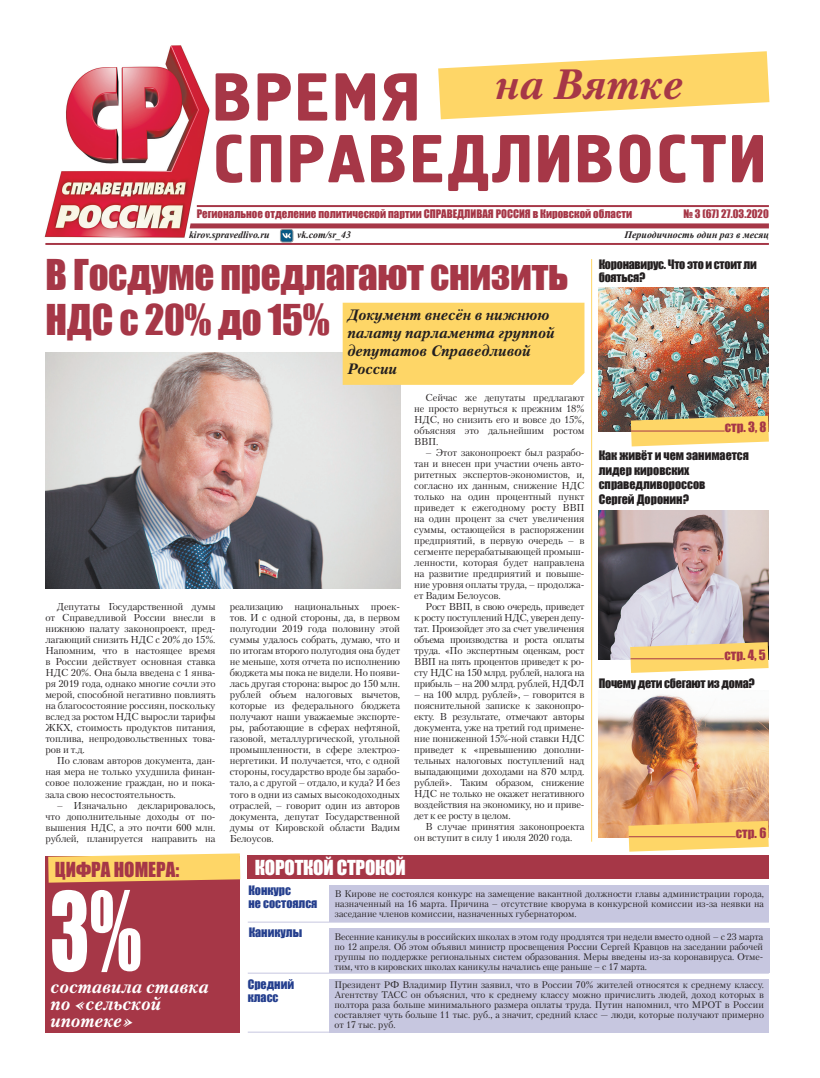
<style>
.page{position:relative;width:820px;height:1078px;background:#fff}
.page>*{position:absolute;margin:0;border:0;box-sizing:border-box;transform-origin:0 0}
.t1{font:100px "Impact";color:#fff;scale:.75 1}
.t2{font:67.5px/61.7px "Hermes CTT";letter-spacing:.045em;color:#a63747;scale:1.05 1}
.t3{font:italic 700 42.2px "Petersburg C";color:#a63747}
.t4{font:39px/45px "Impact";letter-spacing:-.01em;color:#a63747}
.t5{font:19px "Impact";letter-spacing:-.01em;color:#fff}
.t6{font:19px "Impact";color:#a63747}
.t7{font:italic 700 18px/17px "Petersburg C";color:#fff}
.t8{font:italic 700 15px/18px "Petersburg C";color:#231f20}
.t9{font:13px "Impact";color:#a63747}
.t10{font:12px/14.4px "Impact";color:#231f20}
.t11{font:12px/13px "Impact";letter-spacing:-.02em;color:#231f20}
.t12{font:12px/13px "Impact";color:#253f8e}
.t13{font:10.8px "Impact";color:#a63747}
.t14{font:10px/11px "Petersburg C";letter-spacing:-.01em;color:#231f20;text-align:justify}
.t15{font:italic 700 9.9px "Times New Roman";color:#231f20}
.t16{font:9.5px/10px "Petersburg C";color:#231f20;text-align:justify}
</style>
<div class="page">
<img style="left:45px;top:352px;width:355px;height:236px">
<img style="left:598px;top:694px;width:170px;height:142px">
<img style="left:598px;top:510px;width:170px;height:149px">
<img style="left:44px;top:45px;width:171px;height:193px">
<hr style="left:45px;top:243px;width:723px;height:2px;background:#a63747">
<hr style="left:197px;top:205px;width:571px;height:2px;background:#a63747">
<svg style="left:438px;top:51px;width:331px;height:68px"></svg>
<svg style="left:190px;top:223px;width:579px;height:19px"></svg>
<div style="left:280px;top:229px;width:13px;height:13px;border:1px solid #95979a;border-radius:2px"></div>
<div style="left:45px;top:855px;width:195px;height:177px;background:#a63747"></div>
<div style="left:329px;top:885px;width:439px;height:36px;background:#c7c7e0"></div>
<div style="left:248px;top:855px;width:520px;height:24px;background:#a63747"></div>
<svg style="left:48px;top:853px;width:192px;height:29px;background:#fad270"></svg>
<div style="left:329px;top:928px;width:440px;height:44px;background:#c7c7e0"></div>
<hr style="left:248px;top:921px;width:520px;height:1px;background:#c7c7e0">
<hr style="left:591px;top:259px;width:1px;height:582px;background:#fed667">
<img style="left:598px;top:287px;width:170px;height:144px">
<svg style="left:630px;top:415px;width:138px;height:31px;background:#edcc71"></svg>
<hr style="left:630px;top:430px;width:94px;height:1px;background:#a63747">
<div style="left:329px;top:979px;width:439px;height:53px;background:#c7c7e0"></div>
<hr style="left:248px;top:972px;width:520px;height:1px;background:#c7c7e0">
<hr style="left:248px;top:1031px;width:520px;height:1px;background:#c7c7e0">
<svg style="left:628px;top:820px;width:140px;height:31px;background:#fbd16f"></svg>
<hr style="left:628px;top:836px;width:107px;height:1px;background:#a63747">
<svg style="left:630px;top:642px;width:138px;height:30px;background:#f9d679"></svg>
<hr style="left:630px;top:658px;width:93px;height:1px;background:#a63747">
<div style="left:342px;top:302px;width:242px;height:83px;background:#fed667"></div>
<h3 class="t3" style="left:495px;top:58px;width:189px">на Вятке</h3>
<h2 class="t2" style="left:213px;top:69px;width:528px">ВРЕМЯ<br>СПРАВЕДЛИВОСТИ</h2>
<p class="t13" style="left:197px;top:206px;width:436px">Региональное отделение политической партии СПРАВЕДЛИВАЯ РОССИЯ в Кировской области</p>
<p class="t13" style="left:683px;top:206px;width:87px">№ 3 (67) 27.03.2020</p>
<p class="t15" style="left:189px;top:227px;width:82px">kirov.spravedlivo.ru</p>
<p class="t15" style="left:297px;top:227px;width:55px">vk.com/sr_43</p>
<p class="t15" style="left:624px;top:227px;width:146px">Периодичность один раз в месяц</p>
<h3 class="t4" style="left:45px;top:251px;width:524px">В Госдуме предлагают снизить<br>НДС с 20% до 15%</h3>
<h3 class="t8" style="left:347px;top:306px;width:208px">Документ внесён в нижнюю палату парламента группой депутатов Справедливой<br>России</h3>
<p class="t14" style="left:45px;top:601px;width:172px;text-indent:11px">Депутаты Государственной думы от Справедливой России внесли в нижнюю палату законопроект, пред&shy;лагающий снизить НДС с 20% до 15%.<br>Напомним, что в настоящее время в России действует основная ставка НДС 20%. Она была введена с 1 янва&shy;ря 2019 года, однако многие сочли это мерой, способной негативно повлиять на благосостояние россиян, поскольку вслед за ростом НДС выросли тарифы ЖКХ, стоимость продуктов питания, топлива, непродовольственных това&shy;ров и т.д.</p>
<p class="t14" style="left:45px;top:755px;width:172px;text-indent:11px">По словам авторов документа, дан&shy;ная мера не только ухудшила финан&shy;совое положение граждан, но и пока&shy;зала свою несостоятельность.</p>
<p class="t14" style="left:45px;top:799px;width:172px;text-indent:11px">– Изначально декларировалось, что дополнительные доходы от по&shy;вышения НДС, а это почти 600 млн. рублей, планируется направить на</p>
<p class="t14" style="left:230px;top:601px;width:172px">реализацию национальных проек&shy;тов. И с одной стороны, да, в первом полугодии 2019 года половину этой суммы удалось собрать, думаю, что и по итогам второго полугодия она будет не меньше, хотя отчета по исполнению бюджета мы пока не видели. Но появи&shy;лась другая сторона: вырос до 150 млн. рублей объем налоговых вычетов, которые из федерального бюджета получают наши уважаемые экспорте&shy;ры, работающие в сферах нефтяной, газовой, металлургической, угольной промышленности, в сфере электроэ&shy;нергетики. И получается, что, с одной стороны, государство вроде бы зарабо&shy;тало, а с другой – отдало, и куда? И без того в одни из самых высокодоходных отраслей, – говорит один из авторов документа, депутат Государственной думы от Кировской области Вадим Белоусов.</p>
<h3 class="t6" style="left:55px;top:854px;width:126px">ЦИФРА НОМЕРА:</h3>
<h3 class="t5" style="left:255px;top:852px;width:152px">КОРОТКОЙ СТРОКОЙ</h3>
<p class="t14" style="left:414px;top:392px;width:172px;text-indent:11px">Сейчас же депутаты предлагают не просто вернуться к прежним 18% НДС, но снизить его и вовсе до 15%, объясняя это дальнейшим ростом ВВП.</p>
<p class="t14" style="left:414px;top:447px;width:172px;text-indent:11px">– Этот законопроект был разрабо&shy;тан и внесен при участии очень авто&shy;ритетных экспертов-экономистов, и, согласно их данным, снижение НДС только на один процентный пункт приведет к ежегодному росту ВВП на один процент за счет увеличения суммы, остающейся в распоряжении предприятий, в первую очередь – в сегменте перерабатывающей промыш&shy;ленности, которая будет направлена на развитие предприятий и повыше&shy;ние уровня оплаты труда, – продолжа&shy;ет Вадим Белоусов.</p>
<p class="t14" style="left:414px;top:601px;width:172px;text-indent:11px">Рост ВВП, в свою очередь, приведет к росту поступлений НДС, уверен депу&shy;тат. Произойдет это за счет увеличения объема производства и роста оплаты труда. «По экспертным оценкам, рост ВВП на пять процентов приведет к ро&shy;сту НДС на 150 млрд. рублей, налога на прибыль – на 200 млрд. рублей, НДФЛ</p>
<p class="t14" style="left:414px;top:689px;width:172px">– на 100 млрд. рублей», – говорится в пояснительной записке к законопро&shy;екту. В результате, отмечают авторы документа, уже на третий год примене&shy;ние пониженной 15%-ной ставки НДС приведет к «превышению дополни&shy;тельных налоговых поступлений над выпадающими доходами на 870 млрд. рублей». Таким образом, снижение НДС не только не окажет негативного воздействия на экономику, но и приве&shy;дет к ее росту в целом.</p>
<p class="t14" style="left:414px;top:821px;width:172px;text-indent:11px">В случае принятия законопроекта он вступит в силу 1 июля 2020 года.</p>
<p class="t11" style="left:598px;top:257px;width:160px">Коронавирус. Что это и стоит ли бояться?</p>
<h3 class="t9" style="left:724px;top:416px;width:43px">стр. 3, 8</h3>
<p class="t10" style="left:598px;top:448px;width:152px">Как живёт и чем занимается лидер кировских справедливороссов<br>Сергей Доронин?</p>
<h3 class="t9" style="left:724px;top:644px;width:43px">стр. 4, 5</h3>
<p class="t11" style="left:598px;top:676px;width:158px">Почему дети сбегают из дома?</p>
<h3 class="t9" style="left:735px;top:822px;width:32px">стр. 6</h3>
<h1 class="t1" style="left:50px;top:853px;width:124px">3%</h1>
<p class="t12" style="left:248px;top:883px;width:70px">Конкурс<br>не состоялся</p>
<p class="t12" style="left:249px;top:925px;width:55px">Каникулы</p>
<p class="t16" style="left:335px;top:888px;width:430px">В Кирове не состоялся конкурс на замещение вакантной должности главы администрации города, назначенный на 16 марта. Причина – отсутствие кворума в конкурсной комиссии из-за неявки на заседание членов комиссии, назначенных губернатором.</p>
<p class="t16" style="left:334px;top:931px;width:430px">Весенние каникулы в российских школах в этом году продлятся три недели вместо одной – с 23 марта по 12 апреля. Об этом объявил министр просвещения России Сергей Кравцов на заседании рабочей группы по поддержке региональных систем образования. Меры введены из-за коронавируса. Отме&shy;тим, что в кировских школах каникулы начались еще раньше – с 17 марта.</p>
<h3 class="t7" style="left:51px;top:977px;width:159px">составила ставка по «сельской ипотеке»</h3>
<p class="t12" style="left:248px;top:977px;width:48px">Средний класс</p>
<p class="t16" style="left:334px;top:979px;width:431px">Президент РФ Владимир Путин заявил, что в России 70% жителей относятся к среднему классу.<br>Агентству ТАСС он объяснил, что к среднему классу можно причислить людей, доход которых в полтора раза больше минимального размера оплаты труда. Путин напомнил, что МРОТ в России составляет чуть больше 11 тыс. руб., а значит, средний класс — люди, которые получают примерно от 17 тыс. руб.</p>
</div>
